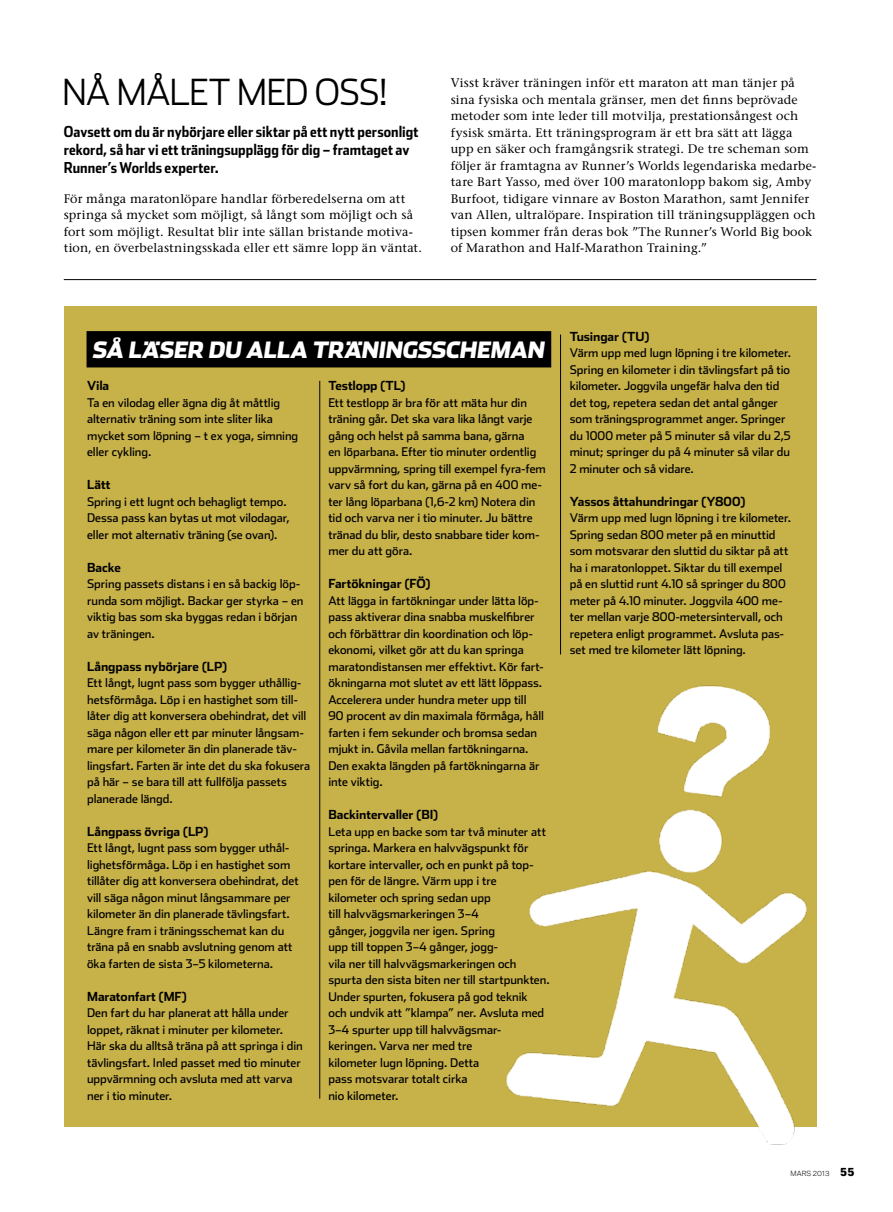
<style>
.page{position:relative;width:893px;height:1212px;background:#fff}
.page>*{position:absolute;margin:0;border:0;box-sizing:border-box;transform-origin:0 0}
.t1{font:300 36.15px "Stainless";letter-spacing:-.02em;color:#000}
.t2{font:900 22.35px "Stainless";color:#fff}
.t3{font:700 15px/18px "Stainless Cond";letter-spacing:.005em;color:#000}
.t4{font:12.45px/16.5px "Stone Serif";letter-spacing:.015em;color:#000}
.t5{font:700 12.45px "Stainless";letter-spacing:-.01em;color:#000}
.t6{font:12px/16.5px "Stainless";letter-spacing:-.005em;color:#000}
.t7{font:7.5px "General C50";letter-spacing:.02em;color:#000}
.s1{font-family:"General G40";font-size:12px}
</style>
<div class="page">
<div style="left:64px;top:306px;width:752px;height:821px;background:#c7b149"></div>
<div style="left:87px;top:331px;width:464px;height:36px;background:#000"></div>
<hr style="left:319px;top:381px;width:1px;height:717px;background:#000">
<hr style="left:560px;top:334px;width:1px;height:320px;background:#000">
<img style="left:506px;top:677px;width:311px;height:468px">
<hr style="left:64px;top:279px;width:752px;height:1px;background:#000">
<h1 class="t1" style="left:62px;top:70px;width:328px">NÅ MÅLET MED OSS!</h1>
<p class="t3" style="left:64px;top:123px;width:356px">Oavsett om du är nybörjare eller siktar på ett nytt personligt rekord, så har vi ett träningsupplägg för dig – framtaget av<br>Runner’s Worlds experter.</p>
<p class="t4" style="left:64px;top:190px;width:360px">För många maratonlöpare handlar förberedelserna om att springa så mycket som möjligt, så långt som möjligt och så fort som möjligt. Resultat blir inte sällan bristande motiva&shy;tion, en överbelastningsskada eller ett sämre lopp än väntat.</p>
<p class="t4" style="left:451px;top:74px;width:367px">Visst kräver träningen inför ett maraton att man tänjer på sina fysiska och mentala gränser, men det finns beprövade metoder som inte leder till motvilja, prestationsångest och fysisk smärta. Ett träningsprogram är ett bra sätt att lägga upp en säker och framgångsrik strategi. De tre scheman som följer är framtagna av Runner’s Worlds legendariska medarbe&shy;tare Bart Yasso, med över 100 maratonlopp bakom sig, Amby Burfoot, tidigare vinnare av Boston Marathon, samt Jennifer van Allen, ultralöpare. Inspiration till träningsuppläggen och tipsen kommer från deras bok ”The Runner’s World Big book of Marathon and Half-Marathon Training.”</p>
<h2 class="t2" style="left:92px;top:336px;width:458px">SÅ LÄSER DU ALLA TRÄNINGSSCHEMAN</h2>
<p class="t5" style="left:87px;top:378px;width:24px">Vila</p>
<p class="t6" style="left:87px;top:394px;width:213px">Ta en vilodag eller ägna dig åt måttlig alternativ träning som inte sliter lika mycket som löpning – t ex yoga, simning eller cykling.</p>
<p class="t5" style="left:87px;top:477px;width:25px">Lätt</p>
<p class="t6" style="left:87px;top:493px;width:204px">Spring i ett lugnt och behagligt tempo.<br>Dessa pass kan bytas ut mot vilodagar, eller mot alternativ träning (se ovan).</p>
<p class="t5" style="left:87px;top:559px;width:35px">Backe</p>
<p class="t6" style="left:87px;top:575px;width:218px">Spring passets distans i en så backig löp&shy;runda som möjligt. Backar ger styrka – en viktig bas som ska byggas redan i början av träningen.</p>
<p class="t5" style="left:87px;top:658px;width:142px">Långpass nybörjare (LP)</p>
<p class="t6" style="left:87px;top:674px;width:225px">Ett långt, lugnt pass som bygger uthållig&shy;hetsförmåga. Löp i en hastighet som til - låter dig att konversera obehindrat, det vill säga någon eller ett par minuter långsam&shy;mare per kilometer än din planerade täv&shy;lingsfart. Farten är inte det du ska fokusera på här – se bara till att fullfölja passets planerade längd.</p>
<p class="t5" style="left:87px;top:823px;width:123px">Långpass övriga (LP)</p>
<p class="t6" style="left:87px;top:839px;width:213px">Ett långt, lugnt pass som bygger uthål&shy;lighetsförmåga. Löp i en hastighet som tillåter dig att konversera obehindrat, det vill säga någon minut långsammare per kilometer än din planerade tävlingsfart.<br>Längre fram i träningsschemat kan du träna på en snabb avslutning genom att öka farten de sista 3–5 kilometerna.</p>
<p class="t5" style="left:87px;top:988px;width:101px">Maratonfart (MF)</p>
<p class="t6" style="left:87px;top:1004px;width:217px">Den fart du har planerat att hålla under loppet, räknat i minuter per kilometer.<br>Här ska du alltså träna på att springa i din tävlingsfart. Inled passet med tio minuter uppvärmning och avsluta med att varva ner i tio minuter.</p>
<p class="t5" style="left:328px;top:378px;width:79px">Testlopp (TL)</p>
<p class="t6" style="left:328px;top:394px;width:219px">Ett testlopp är bra för att mäta hur din träning går. Det ska vara lika långt varje gång och helst på samma bana, gärna<br>en löparbana. Efter tio minuter ordentlig uppvärmning, spring till exempel fyra-fem varv så fort du kan, gärna på en 400 me&shy;ter lång löparbana (1,6-2 km) Notera din tid och varva ner i tio minuter. Ju bättre tränad du blir, desto snabbare tider kom&shy;mer du att göra.</p>
<p class="t5" style="left:328px;top:576px;width:103px">Fartökningar (FÖ)</p>
<p class="t6" style="left:328px;top:592px;width:217px">Att lägga in fartökningar under lätta löp&shy;pass aktiverar dina snabba muskelfibrer och förbättrar din koordination och löp&shy;ekonomi, vilket gör att du kan springa maratondistansen mer effektivt. Kör fart&shy;ökningarna mot slutet av ett lätt löppass.<br>Accelerera under hundra meter upp till 90 procent av din maximala förmåga, håll farten i fem sekunder och bromsa sedan mjukt in. Gåvila mellan fartökningarna.<br>Den exakta längden på fartökningarna är inte viktig.</p>
<p class="t5" style="left:328px;top:807px;width:111px">Backintervaller (BI)</p>
<p class="t6" style="left:328px;top:823px;width:223px">Leta upp en backe som tar två minuter att springa. Markera en halvvägspunkt för kortare intervaller, och en punkt på top&shy;pen för de längre. Värm upp i tre<br>kilometer och spring sedan upp<br>till halvvägsmarkeringen 3–4<br>gånger, joggvila ner igen. Spring<br>upp till toppen 3–4 gånger, jogg-<br>vila ner till halvvägsmarkeringen och spurta den sista biten ner till startpunkten.<br>Under spurten, fokusera på god teknik<br>och undvik att ”klampa” ner. Avsluta med 3–4 spurter upp till halvvägsmar&shy;keringen. Varva ner med tre<br>kilometer lugn löpning. Detta<br>pass motsvarar totalt cirka<br>nio kilometer.</p>
<p class="t5" style="left:570px;top:328px;width:81px">Tusingar (TU)</p>
<p class="t6" style="left:570px;top:344px;width:223px">Värm upp med lugn löpning i tre kilometer.<br>Spring en kilometer i din tävlingsfart på tio kilometer. Joggvila ungefär halva den tid det tog, repetera sedan det antal gånger som träningsprogrammet anger. Springer du 1000 meter på 5 minuter så vilar du 2,5 minut; springer du på 4 minuter så vilar du 2 minuter och så vidare.</p>
<p class="t5" style="left:570px;top:493px;width:177px">Yassos åttahundringar (Y800)</p>
<p class="t6" style="left:570px;top:509px;width:223px">Värm upp med lugn löpning i tre kilometer.<br>Spring sedan 800 meter på en minuttid som motsvarar den sluttid du siktar på att ha i maratonloppet. Siktar du till exempel på en sluttid runt 4.10 så springer du 800 meter på 4.10 minuter. Joggvila 400 me&shy;ter mellan varje 800-metersintervall, och repetera enligt programmet. Avsluta pas&shy;set med tre kilometer lätt löpning.</p>
<p class="t7" style="left:790px;top:1169px;width:66px">MARS 2013 <span class="s1">55</span></p>
</div>
